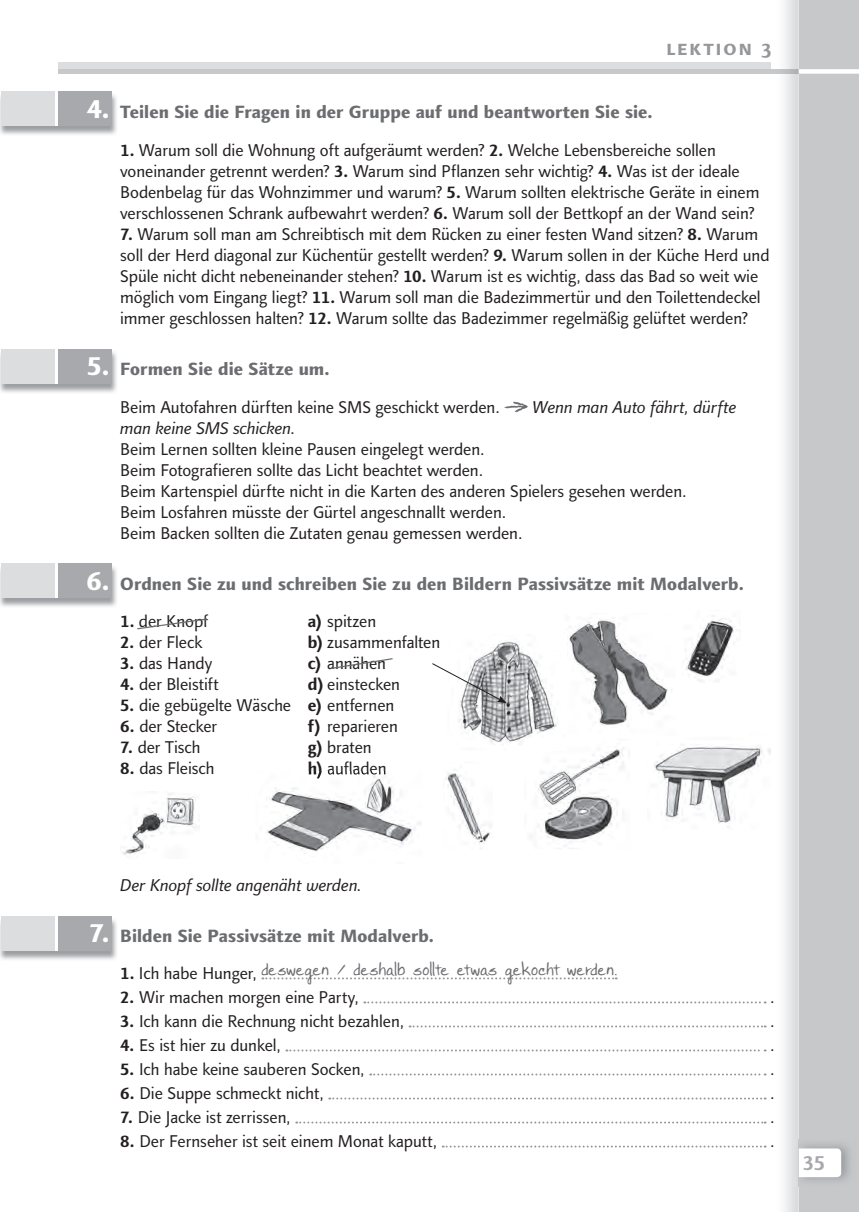
<style>
.page{position:relative;width:859px;height:1212px;background:#fff}
.page>*{position:absolute;margin:0;border:0;box-sizing:border-box;transform-origin:0 0}
.t1{font:27px "Bettys Hand H Demi uj";letter-spacing:.005em;color:#6c6d70}
.t2{font:700 21px "Finnegan SC";letter-spacing:.1em;color:#95979a}
.t3{font:700 21px "Finnegan";color:#a8a9ad}
.t4{font:18px "Finnegan Extra Bolduj";letter-spacing:.005em;color:#6c6d70}
.t5{font:17.25px/21px "Finnegan";letter-spacing:-.005em;color:#231f20}
.t6{font:italic 17.25px "Finnegan";letter-spacing:-.005em;color:#231f20}
.s1{font-size:27px;color:#fff}
.s2{font-weight:700}
</style>
<div class="page">
<div style="left:59px;top:63px;width:712px;height:6px;background:#dcdddf"></div>
<div style="left:59px;top:69px;width:800px;height:5px;background:#c7c8ca"></div>
<div style="left:798px;top:0;width:61px;height:1211px;background:#c7c8ca"></div>
<div style="left:798px;top:69px;width:61px;height:5px;background:#fff"></div>
<img style="left:793px;top:1138px;width:57px;height:48px">
<svg style="left:798px;top:1148px;width:43px;height:28px"></svg>
<img style="left:0;top:94px;width:117px;height:41px">
<div style="left:1px;top:91px;width:111px;height:34px;background:linear-gradient(to bottom,#fff,#fff)"></div>
<div style="left:59px;top:91px;width:53px;height:34px;background:#a8a9ad"></div>
<div style="left:1px;top:91px;width:54px;height:34px;background:#dcdddf"></div>
<img style="left:0;top:352px;width:117px;height:41px">
<div style="left:1px;top:349px;width:111px;height:34px;background:linear-gradient(to bottom,#fff,#fff)"></div>
<div style="left:59px;top:349px;width:53px;height:34px;background:#a8a9ad"></div>
<div style="left:1px;top:349px;width:54px;height:34px;background:#dcdddf"></div>
<img style="left:0;top:566px;width:117px;height:41px">
<div style="left:1px;top:563px;width:111px;height:34px;background:linear-gradient(to bottom,#fff,#fff)"></div>
<div style="left:59px;top:563px;width:53px;height:34px;background:#a8a9ad"></div>
<div style="left:1px;top:563px;width:54px;height:34px;background:#dcdddf"></div>
<img style="left:0;top:919px;width:117px;height:41px">
<div style="left:1px;top:916px;width:111px;height:34px;background:linear-gradient(to bottom,#fff,#fff)"></div>
<div style="left:59px;top:916px;width:53px;height:34px;background:#a8a9ad"></div>
<div style="left:1px;top:916px;width:54px;height:34px;background:#dcdddf"></div>
<svg style="left:262px;top:977px;width:354px;height:2px"></svg>
<svg style="left:364px;top:1001px;width:401px;height:2px"></svg>
<svg style="left:409px;top:1025px;width:356px;height:2px"></svg>
<svg style="left:286px;top:1049px;width:479px;height:2px"></svg>
<svg style="left:370px;top:1073px;width:395px;height:2px"></svg>
<svg style="left:329px;top:1097px;width:436px;height:2px"></svg>
<svg style="left:296px;top:1121px;width:469px;height:2px"></svg>
<svg style="left:443px;top:1145px;width:322px;height:2px"></svg>
<svg style="left:504px;top:401px;width:24px;height:11px"></svg>
<svg style="left:137px;top:618px;width:70px;height:12px"></svg>
<svg style="left:330px;top:658px;width:63px;height:11px"></svg>
<img style="left:458px;top:641px;width:99px;height:104px">
<img style="left:569px;top:619px;width:103px;height:106px">
<img style="left:685px;top:615px;width:50px;height:67px">
<img style="left:445px;top:769px;width:46px;height:75px">
<img style="left:267px;top:771px;width:155px;height:80px">
<svg style="left:309px;top:771px;width:13px;height:7px"></svg>
<img style="left:322px;top:771px;width:64px;height:3px">
<img style="left:122px;top:793px;width:74px;height:64px">
<img style="left:654px;top:744px;width:116px;height:83px">
<img style="left:538px;top:748px;width:86px;height:101px">
<img style="left:524px;top:738px;width:42px;height:12px">
<svg style="left:432px;top:662px;width:75px;height:41px"></svg>
<p class="t2" style="left:666px;top:36px;width:106px">lektion 3</p>
<p class="t4" style="left:87px;top:101px;width:567px"><span class="s1">4.</span> Teilen Sie die Fragen in der Gruppe auf und beantworten Sie sie.</p>
<p class="t5" style="left:120px;top:140px;width:641px"><span class="s2">1.</span> Warum soll die Wohnung oft aufgeräumt werden? <span class="s2">2.</span> Welche Lebensbereiche sollen voneinander getrennt werden? <span class="s2">3.</span> Warum sind Pflanzen sehr wichtig? <span class="s2">4.</span> Was ist der ideale Bodenbelag für das Wohnzimmer und warum? <span class="s2">5.</span> Warum sollten elektrische Geräte in einem verschlossenen Schrank aufbewahrt werden? <span class="s2">6.</span> Warum soll der Bettkopf an der Wand sein?</p>
<p class="t5" style="left:120px;top:224px;width:651px"><span class="s2">7.</span> Warum soll man am Schreibtisch mit dem Rücken zu einer festen Wand sitzen? <span class="s2">8.</span> Warum soll der Herd diagonal zur Küchentür gestellt werden? <span class="s2">9.</span> Warum sollen in der Küche Herd und Spüle nicht dicht nebeneinander stehen? <span class="s2">10.</span> Warum ist es wichtig, dass das Bad so weit wie möglich vom Eingang liegt? <span class="s2">11.</span> Warum soll man die Badezimmertür und den Toilettendeckel immer geschlossen halten? <span class="s2">12.</span> Warum sollte das Badezimmer regelmäßig gelüftet werden?</p>
<p class="t4" style="left:87px;top:358px;width:244px"><span class="s1">5.</span> Formen Sie die Sätze um.</p>
<p class="t5" style="left:120px;top:396px;width:381px">Beim Autofahren dürften keine SMS geschickt werden.</p>
<p class="t6" style="left:532px;top:396px;width:206px">Wenn man Auto fährt, dürfte</p>
<p class="t6" style="left:120px;top:417px;width:177px">man keine SMS schicken.</p>
<p class="t5" style="left:120px;top:438px;width:568px">Beim Lernen sollten kleine Pausen eingelegt werden.<br>Beim Fotografieren sollte das Licht beachtet werden.<br>Beim Kartenspiel dürfte nicht in die Karten des anderen Spielers gesehen werden.<br>Beim Losfahren müsste der Gürtel angeschnallt werden.<br>Beim Backen sollten die Zutaten genau gemessen werden.</p>
<p class="t4" style="left:86px;top:572px;width:659px"><span class="s1">6.</span> Ordnen Sie zu und schreiben Sie zu den Bildern Passivsätze mit Modalverb.</p>
<p class="t5" style="left:120px;top:611px;width:89px"><span class="s2">1.</span> der Knopf</p>
<p class="t5" style="left:308px;top:611px;width:70px"><span class="s2">a)</span> spitzen</p>
<p class="t5" style="left:120px;top:632px;width:84px"><span class="s2">2.</span> der Fleck</p>
<p class="t5" style="left:308px;top:632px;width:134px"><span class="s2">b)</span> zusammenfalten</p>
<p class="t5" style="left:120px;top:653px;width:93px"><span class="s2">3.</span> das Handy</p>
<p class="t5" style="left:308px;top:653px;width:80px"><span class="s2">c)</span> annähen</p>
<p class="t5" style="left:120px;top:674px;width:100px"><span class="s2">4.</span> der Bleistift</p>
<p class="t5" style="left:308px;top:674px;width:94px"><span class="s2">d)</span> einstecken</p>
<p class="t5" style="left:120px;top:695px;width:276px"><span class="s2">5.</span> die gebügelte Wäsche <span class="s2">e)</span> entfernen</p>
<p class="t5" style="left:120px;top:715px;width:98px"><span class="s2">6.</span> der Stecker</p>
<p class="t5" style="left:308px;top:715px;width:92px"><span class="s2">f)</span> reparieren</p>
<p class="t5" style="left:120px;top:736px;width:82px"><span class="s2">7.</span> der Tisch</p>
<p class="t5" style="left:308px;top:736px;width:65px"><span class="s2">g)</span> braten</p>
<p class="t5" style="left:120px;top:757px;width:96px"><span class="s2">8.</span> das Fleisch</p>
<p class="t5" style="left:308px;top:757px;width:80px"><span class="s2">h)</span> aufladen</p>
<p class="t6" style="left:120px;top:874px;width:243px">Der Knopf sollte angenäht werden.</p>
<p class="t4" style="left:89px;top:924px;width:346px"><span class="s1">7.</span> Bilden Sie Passivsätze mit Modalverb.</p>
<h1 class="t1" style="left:120px;top:957px;width:498px"><sub>1.</sub> <sub>Ich</sub> <sub>habe</sub> <sub>Hunger,</sub> deswegen / deshalb sollte etwas gekocht werden.</h1>
<p class="t5" style="left:120px;top:986px;width:240px"><span class="s2">2.</span> Wir machen morgen eine Party,</p>
<p class="t5" style="left:770px;top:986px;width:6px">.</p>
<p class="t5" style="left:120px;top:1010px;width:285px"><span class="s2">3.</span> Ich kann die Rechnung nicht bezahlen,</p>
<p class="t5" style="left:770px;top:1010px;width:6px">.</p>
<p class="t5" style="left:120px;top:1034px;width:162px"><span class="s2">4.</span> Es ist hier zu dunkel,</p>
<p class="t5" style="left:770px;top:1034px;width:6px">.</p>
<p class="t5" style="left:120px;top:1058px;width:246px"><span class="s2">5.</span> Ich habe keine sauberen Socken,</p>
<p class="t5" style="left:770px;top:1058px;width:6px">.</p>
<p class="t5" style="left:120px;top:1082px;width:205px"><span class="s2">6.</span> Die Suppe schmeckt nicht,</p>
<p class="t5" style="left:770px;top:1082px;width:6px">.</p>
<p class="t5" style="left:120px;top:1106px;width:172px"><span class="s2">7.</span> Die Jacke ist zerrissen,</p>
<p class="t5" style="left:770px;top:1106px;width:6px">.</p>
<p class="t5" style="left:120px;top:1130px;width:318px"><span class="s2">8.</span> Der Fernseher ist seit einem Monat kaputt,</p>
<p class="t5" style="left:770px;top:1130px;width:6px">.</p>
<p class="t3" style="left:803px;top:1149px;width:24px">35</p>
</div>
